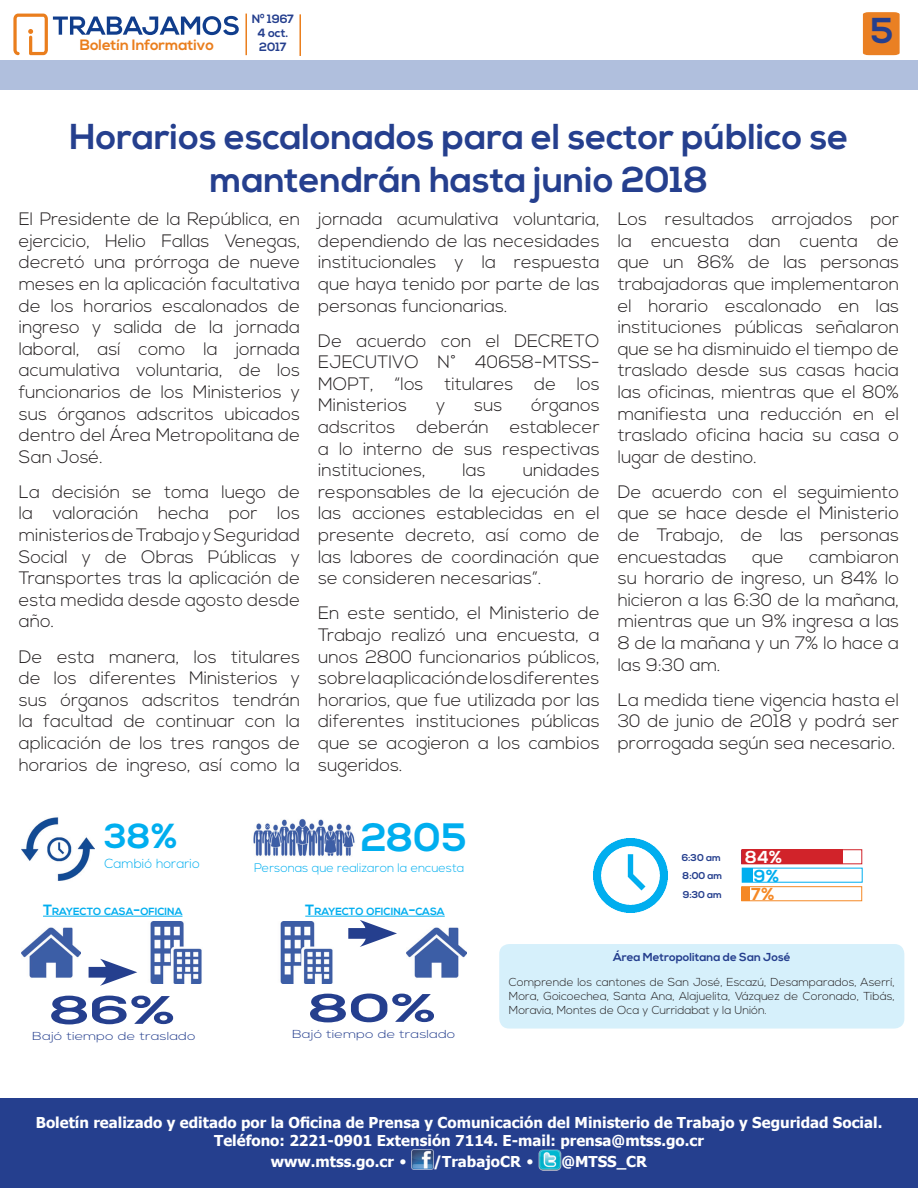
<style>
.page{position:relative;width:918px;height:1188px;background:#fff}
.page>*{position:absolute;margin:0;border:0;box-sizing:border-box;transform-origin:0 0}
.t1{font:700 39.6px "Nexa";color:#253f8e;scale:1.5 1}
.t2{font:700 39.6px "Nexa";color:#00aeef}
.t3{font:700 36px/43.2px "Nexa";color:#253f8e;text-align:center}
.t4{font:700 34.65px "Nexa";color:#00aeef}
.t5{font:300 18px/21.6px "Nexa";color:#231f20;text-align:justify}
.t6{font:700 17.4px "Nexa";color:#fff}
.t7{font:700 17.4px "Nexa";color:#00aeef}
.t8{font:700 17.4px "Nexa";color:#f58825}
.t9{font:700 15px/18px "Tahoma";color:#fff;text-align:center}
.t10{font:700 15px "Nexa";color:#ea7e1d}
.t11{font:300 13.2px "Nexa";color:#00aeef}
.t12{font:300 12.3px "Nexa";color:#00aeef}
.t13{font:700 12px/14.4px "Nexa";color:#253f8e;text-align:center}
.t14{font:300 11.55px/13.8px "Nexa";color:#231f20;text-align:justify}
.t15{font:300 11.55px "Nexa";color:#253f8e;scale:1.25 1}
.t16{font:700 11.55px "Nexa";color:#253f8e}
.t17{font:700 10.35px "Nexa";color:#00aeef}
.t18{font:700 9.9px "Nexa";color:#253f8e}
.s1{font-size:14.85px}
.s2{font-family:"Palatino";font-weight:400}
</style>
<div class="page">
<div style="left:863px;top:12px;width:37px;height:43px;background:#ea8023"></div>
<div style="left:0;top:60px;width:918px;height:29px;background:#b0bfdd"></div>
<svg style="left:13px;top:14px;width:226px;height:41px"></svg>
<hr style="left:245px;top:14px;width:2px;height:41px;background:#ea7e1d">
<hr style="left:299px;top:14px;width:2px;height:42px;background:#ea7e1d">
<div style="left:0;top:1098px;width:918px;height:90px;background:#253f8e"></div>
<img style="left:412px;top:1149px;width:22px;height:20px">
<img style="left:539px;top:1150px;width:22px;height:20px">
<div style="left:499px;top:944px;width:405px;height:85px;background:#d6f0fb;border-radius:10px"></div>
<img style="left:21px;top:817px;width:74px;height:64px">
<img style="left:21px;top:927px;width:60px;height:51px">
<img style="left:150px;top:922px;width:52px;height:62px">
<div style="left:89px;top:967px;width:27px;height:11px;background:#253f8e"></div>
<svg style="left:100px;top:959px;width:37px;height:27px"></svg>
<img style="left:407px;top:927px;width:60px;height:51px">
<img style="left:280px;top:922px;width:53px;height:62px">
<div style="left:348px;top:928px;width:27px;height:11px;background:#253f8e"></div>
<svg style="left:360px;top:920px;width:37px;height:27px"></svg>
<img style="left:253px;top:818px;width:102px;height:38px">
<hr style="left:43px;top:916px;width:140px;height:1px;background:#00aeef">
<hr style="left:305px;top:916px;width:140px;height:1px;background:#00aeef">
<div style="left:742px;top:868px;width:11px;height:14px;background:#00aeef"></div>
<div style="left:742px;top:850px;width:101px;height:14px;background:#d1232a"></div>
<img style="left:593px;top:838px;width:74px;height:74px">
<div style="left:741px;top:849px;width:121px;height:15px;border:1px solid #d1232a"></div>
<div style="left:741px;top:886px;width:121px;height:15px;border:1px solid #f58825"></div>
<div style="left:742px;top:887px;width:8px;height:14px;background:#f58825"></div>
<p class="t13" style="left:252px;top:12px;width:44px">Nº 1967<br>4 oct.</p>
<p class="t10" style="left:80px;top:37px;width:136px">Boletín Informativo</p>
<p class="t13" style="left:259px;top:40px;width:29px">2017</p>
<h2 class="t3" style="left:870px;top:11px;width:24px">5</h2>
<h2 class="t3" style="left:69px;top:116px;width:781px">Horarios escalonados para el sector público se mantendrán hasta junio 2018</h2>
<p class="t5" style="left:19px;top:209px;width:283px">El Presidente de la República, en ejercicio, Helio Fallas Venegas, decretó una prórroga de nueve meses en la aplicación facultativa de los horarios escalonados de ingreso y salida de la jornada laboral, así como la jornada acumulativa voluntaria, de los funcionarios de los Ministerios y sus órganos adscritos ubicados dentro del Área Metropolitana de San José.</p>
<p class="t5" style="left:19px;top:482px;width:283px">La decisión se toma luego de la valoración hecha por los ministerios de Trabajo y Seguridad Social y de Obras Públicas y Transportes tras la aplicación de esta medida desde agosto desde año.</p>
<p class="t5" style="left:19px;top:646px;width:283px">De esta manera, los titulares de los diferentes Ministerios y sus órganos adscritos tendrán la facultad de continuar con la aplicación de los tres rangos de horarios de ingreso, así como la</p>
<p class="t5" style="left:318px;top:209px;width:283px">jornada acumulativa voluntaria, dependiendo de las necesidades institucionales y la respuesta que haya tenido por parte de las personas funcionarias.</p>
<p class="t5" style="left:318px;top:331px;width:283px">De acuerdo con el DECRETO EJECUTIVO N° 40658-MTSS-MOPT, “los titulares de los Ministerios</p>
<p class="t5" style="left:318px;top:395px;width:283px;text-indent:213px">órganos adscritos deberán establecer a lo interno de sus respectivas instituciones,</p>
<p class="t5" style="left:436px;top:395px;width:11px">y</p>
<p class="t5" style="left:474px;top:395px;width:30px">sus</p>
<p class="t5" style="left:318px;top:460px;width:283px;text-indent:204px">unidades responsables de la ejecución de las acciones establecidas en el presente decreto, así como de las labores de coordinación que se consideren necesarias”.</p>
<p class="t5" style="left:318px;top:603px;width:283px">En este sentido, el Ministerio de Trabajo realizó una encuesta, a unos 2800 funcionarios públicos, sobre la aplicación de los diferentes horarios, que fue utilizada por las diferentes instituciones públicas que se acogieron a los cambios sugeridos.</p>
<p class="t5" style="left:463px;top:460px;width:25px">las</p>
<h3 class="t4" style="left:105px;top:816px;width:75px">38%</h3>
<p class="t11" style="left:105px;top:856px;width:97px">Cambió horario</p>
<h1 class="t2" style="left:361px;top:815px;width:107px">2805</h1>
<p class="t12" style="left:254px;top:861px;width:212px">Personas que realizaron la encuesta</p>
<p class="t17" style="left:43px;top:905px;width:141px"><span class="s1">T</span>RAYECTO CASA<span class="s1">-</span>OFICINA</p>
<p class="t17" style="left:305px;top:905px;width:141px"><span class="s1">T</span>RAYECTO OFICINA<span class="s1">-</span>CASA</p>
<p class="t5" style="left:618px;top:209px;width:283px">Los resultados arrojados por la encuesta dan cuenta de que un 86% de las personas trabajadoras que implementaron el horario escalonado en las instituciones públicas señalaron que se ha disminuido el tiempo de traslado desde sus casas hacia las oficinas, mientras que el 80% manifiesta una reducción en el traslado oficina hacia su casa o lugar de destino.</p>
<p class="t5" style="left:618px;top:482px;width:283px">De acuerdo con el seguimiento que se hace desde el Ministerio de Trabajo, de las personas encuestadas</p>
<p class="t5" style="left:618px;top:547px;width:283px;text-indent:191px">cambiaron su horario de ingreso, un 84% lo hicieron a las 6:30 de la mañana, mientras que un 9% ingresa a las 8 de la mañana y un 7% lo hace a las 9:30 am.</p>
<p class="t5" style="left:618px;top:690px;width:283px">La medida tiene vigencia hasta el 30 de junio de 2018 y podrá ser prorrogada según sea necesario.</p>
<p class="t5" style="left:752px;top:547px;width:33px">que</p>
<p class="t6" style="left:745px;top:847px;width:38px">84%</p>
<p class="t18" style="left:682px;top:852px;width:41px">6:30 am</p>
<p class="t18" style="left:683px;top:889px;width:41px">9:30 am</p>
<p class="t8" style="left:751px;top:884px;width:25px">7%</p>
<p class="t7" style="left:754px;top:866px;width:27px">9%</p>
<p class="t18" style="left:683px;top:870px;width:41px">8:00 am</p>
<h1 class="t1" style="left:50px;top:987px;width:85px">86%</h1>
<p class="t15" style="left:32px;top:1029px;width:132px">Bajó tiempo de traslado</p>
<h1 class="t1" style="left:309px;top:985px;width:87px">80%</h1>
<p class="t15" style="left:292px;top:1027px;width:132px">Bajó tiempo de traslado</p>
<p class="t16" style="left:613px;top:950px;width:179px">Área Metropolitana de San José</p>
<p class="t14" style="left:509px;top:976px;width:387px">Comprende los cantones de San José, Escazú, Desamparados, Aserrí, Mora, Goicoechea, Santa Ana, Alajuelita, Vázquez de Coronado, Tibás, Moravia, Montes de Oca y Curridabat y la Unión.</p>
<p class="t9" style="left:36px;top:1113px;width:848px">Boletín realizado y editado por la Oficina de Prensa y Comunicación del Ministerio de Trabajo y Seguridad Social.<br>Teléfono: 2221-0901 Extensión 7114. E-mail: prensa@mtss.go.cr</p>
<p class="t9" style="left:271px;top:1152px;width:138px">www.mtss.go.cr <span class="s2">•</span></p>
<p class="t9" style="left:434px;top:1152px;width:102px">/TrabajoCR <span class="s2">•</span></p>
<p class="t9" style="left:561px;top:1152px;width:87px">@MTSS_CR</p>
</div>
